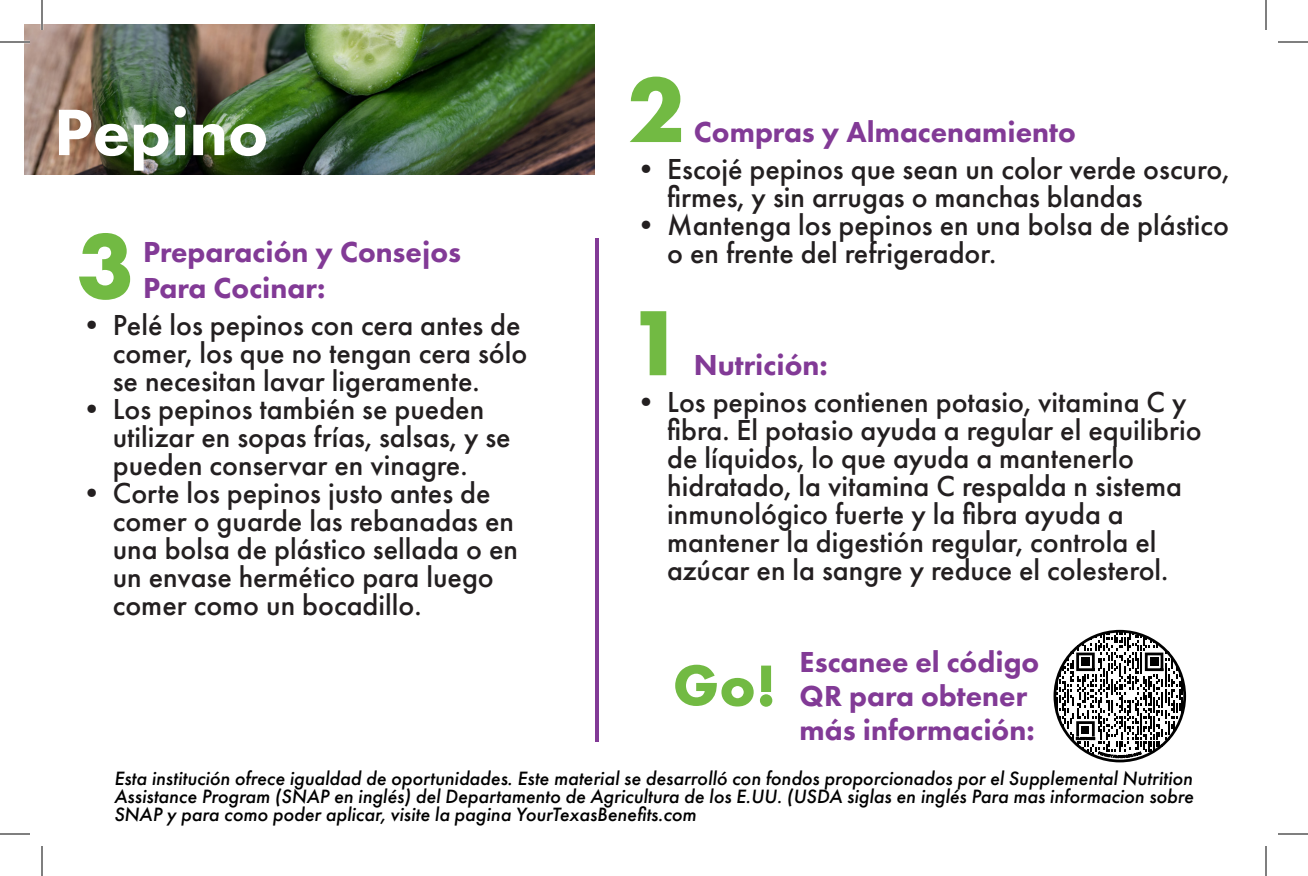
<style>
.page{position:relative;width:1308px;height:876px;background:#fff}
.page>*{position:absolute;margin:0;border:0;box-sizing:border-box;transform-origin:0 0}
.t1{font:700 96px "Futura PT";color:#72ba43}
.t2{font:800 68px "Futura PT";color:#fff}
.t3{font:700 60px "Futura PT";color:#72ba43}
.t4{font:500 30px/28px "Futura PT";color:#231f20}
.Paragraph_Head{font:800 30px/34px "Futura PT";color:#823a96}
.t5{font:italic 500 20px/18px "Futura PT";color:#000;text-align:justify}
</style>
<div class="page">
<hr style="left:595px;top:239px;width:4px;height:503px;background:#823a96">
<img style="left:24px;top:24px;width:571px;height:150px">
<svg style="left:1056px;top:632px;width:127px;height:129px"></svg>
<svg style="left:1055px;top:631px;width:130px;height:130px"></svg>
<div style="left:1054px;top:630px;width:132px;height:132px;border:3px solid #000;border-radius:50%"></div>
<hr style="left:0;top:41px;width:30px;height:2px;background:#fff">
<hr style="left:41px;top:0;width:2px;height:30px;background:#fff">
<hr style="left:0;top:42px;width:30px;height:1px;background:#000">
<hr style="left:1278px;top:42px;width:30px;height:1px;background:#000">
<hr style="left:0;top:834px;width:30px;height:1px;background:#000">
<hr style="left:1278px;top:834px;width:30px;height:1px;background:#000">
<hr style="left:42px;top:0;width:1px;height:30px;background:#000">
<hr style="left:42px;top:846px;width:1px;height:30px;background:#000">
<hr style="left:1266px;top:0;width:1px;height:30px;background:#000">
<hr style="left:1266px;top:846px;width:1px;height:30px;background:#000">
<p class="t1" style="left:627px;top:48px;width:59px">2</p>
<p class="t2" style="left:54px;top:90px;width:216px">Pepino</p>
<p class="Paragraph_Head" style="left:694px;top:115px;width:384px">Compras y Almacenamiento</p>
<p class="t4" style="left:667px;top:155px;width:564px;text-indent:-36px">• Escojé pepinos que sean un color verde oscuro, firmes, y sin arrugas o manchas blandas</p>
<p class="t4" style="left:631px;top:211px;width:599px">• Mantenga los pepinos en una bolsa de plástico</p>
<p class="t1" style="left:76px;top:204px;width:59px">3</p>
<p class="Paragraph_Head" style="left:143px;top:234px;width:320px">Preparación y Consejos</p>
<p class="t4" style="left:667px;top:239px;width:331px">o en frente del refrigerador.</p>
<p class="Paragraph_Head" style="left:143px;top:270px;width:184px">Para Cocinar:</p>
<p class="t4" style="left:113px;top:311px;width:416px;text-indent:-36px">• Pelé los pepinos con cera antes de comer, los que no tengan cera sólo se necesitan lavar ligeramente.</p>
<p class="t4" style="left:113px;top:395px;width:399px;text-indent:-36px">• Los pepinos también se pueden utilizar en sopas frías, salsas, y se pueden conservar en vinagre.</p>
<p class="t4" style="left:113px;top:479px;width:407px;text-indent:-36px">• Corte los pepinos justo antes de comer o guarde las rebanadas en una bolsa de plástico sellada o en un envase hermético para luego comer como un bocadillo.</p>
<p class="t1" style="left:627px;top:281px;width:59px">1</p>
<p class="Paragraph_Head" style="left:694px;top:347px;width:136px">Nutrición:</p>
<p class="t4" style="left:667px;top:388px;width:536px;text-indent:-36px">• Los pepinos contienen potasio, vitamina C y fibra. El potasio ayuda a regular el equilibrio de líquidos, lo que ayuda a mantenerlo hidratado, la vitamina C respalda n sistema inmunológico fuerte y la fibra ayuda a mantener la digestión regular, controla el azúcar en la sangre y reduce el colesterol.</p>
<p class="t3" style="left:673px;top:647px;width:105px">Go!</p>
<p class="Paragraph_Head" style="left:800px;top:645px;width:241px">Escanee el código<br>QR para obtener más información:</p>
<p class="t5" style="left:114px;top:770px;width:1081px">Esta institución ofrece igualdad de oportunidades. Este material se desarrolló con fondos proporcionados por el Supplemental Nutrition Assistance Program (SNAP en inglés) del Departamento de Agricultura de los E.UU. (USDA siglas en inglés Para mas informacion sobre SNAP y para como poder aplicar, visite la pagina YourTexasBenefits.com</p>
</div>
